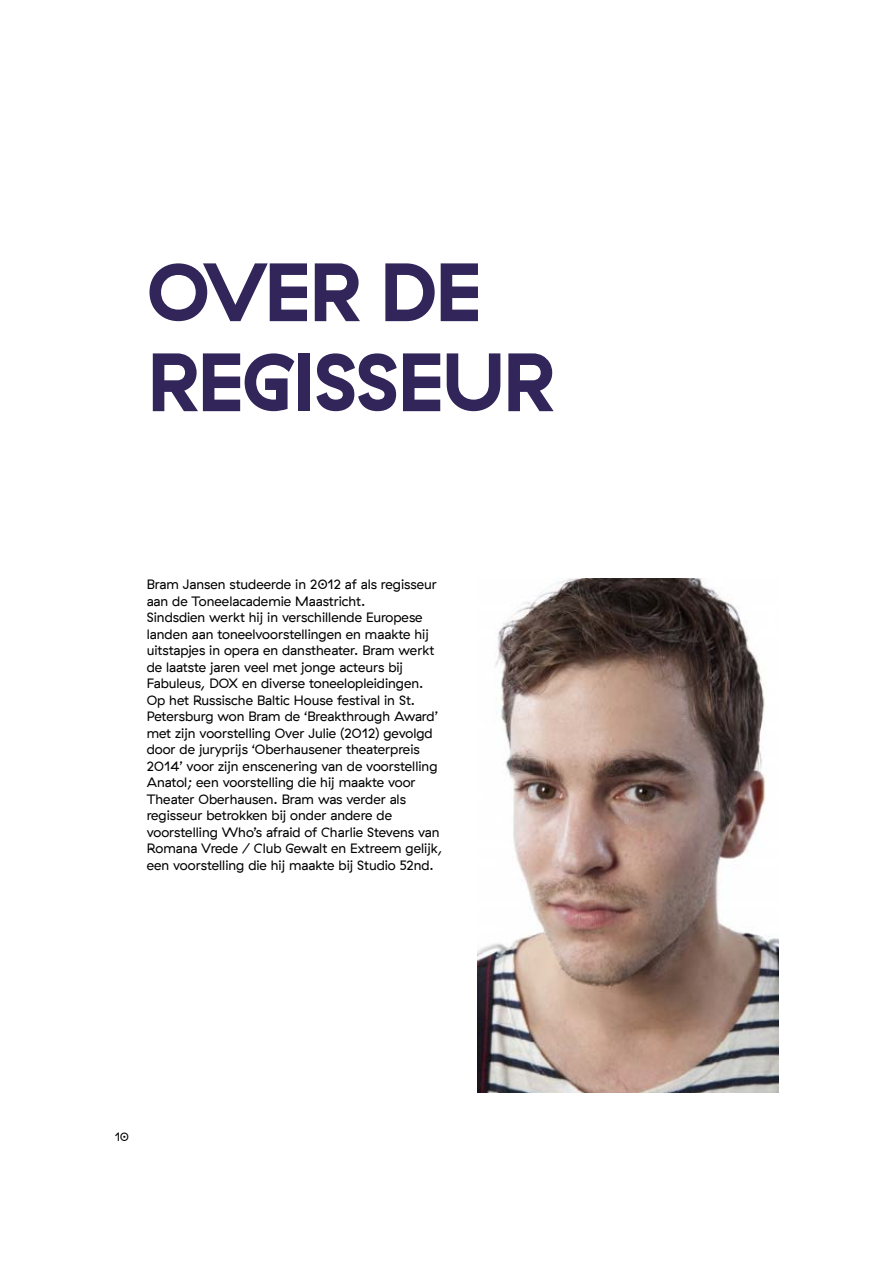
<style>
.page{position:relative;width:893px;height:1263px;background:#fff}
.page>*{position:absolute;margin:0;border:0;box-sizing:border-box;transform-origin:0 0}
.t1{font:700 82.5px/90px "GT Haptik";letter-spacing:-.035em;color:#31255a}
.t2{font:13.5px/16.5px "GT Haptik";color:#000}
.t3{font:12px "GT Haptik";color:#000}
</style>
<div class="page">
<img style="left:478px;top:578px;width:300px;height:515px">
<h1 class="t1" style="left:147px;top:247px;width:410px">OVER DE<br>REGISSEUR</h1>
<p class="t2" style="left:147px;top:576px;width:297px">Bram Jansen studeerde in 2012 af als regisseur aan de Toneelacademie Maastricht.<br>Sindsdien werkt hij in verschillende Europese landen aan toneelvoorstellingen en maakte hij uitstapjes in opera en danstheater. Bram werkt de laatste jaren veel met jonge acteurs bij Fabuleus, DOX en diverse toneelopleidingen.<br>Op het Russische Baltic House festival in St.<br>Petersburg won Bram de ‘Breakthrough Award’ met zijn voorstelling Over Julie (2012) gevolgd door de juryprijs ‘Oberhausener theaterpreis 2014’ voor zijn enscenering van de voorstelling Anatol; een voorstelling die hij maakte voor Theater Oberhausen. Bram was verder als regisseur betrokken bij onder andere de voorstelling Who’s afraid of Charlie Stevens van Romana Vrede / Club Gewalt en Extreem gelijk, een voorstelling die hij maakte bij Studio 52nd.</p>
<p class="t3" style="left:115px;top:1129px;width:16px">10</p>
</div>
